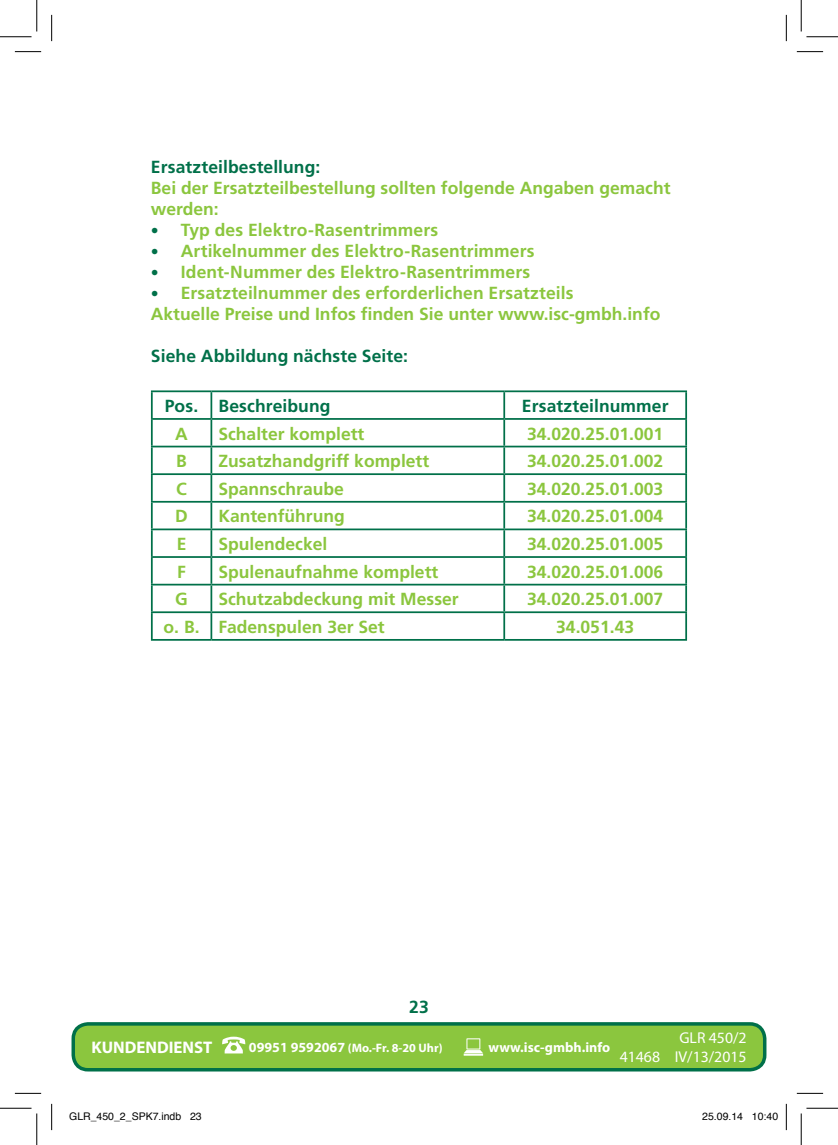
<style>
.page{position:relative;width:838px;height:1145px;background:#fff}
.page>*{position:absolute;margin:0;border:0;box-sizing:border-box;transform-origin:0 0}
.t1{font:700 17.5px/21px "Frutiger";color:#8bc63e}
.t2{font:700 17.5px "Frutiger";letter-spacing:.005em;color:#007049}
.t3{font:700 16.8px "Myriad Pro";color:#fff}
.t4{font:15.75px/18.9px "Myriad Pro";color:#fff;text-align:right}
.t5{font:700 14px "Myriad Pro";color:#fff}
.t6{font:700 12.25px "Myriad Pro";color:#fff}
.t7{font:10.5px "Helvetica";color:#000}
.s1{font-size:15.75px;color:#007049}
.s2{font-size:14px}
</style>
<div class="page">
<div style="left:73px;top:1024px;width:691px;height:46px;background:#8bc63e;border-radius:15px"></div>
<div style="left:71px;top:1022px;width:695px;height:50px;border:4px solid #007049;border-radius:15px"></div>
<svg style="left:463px;top:1038px;width:20px;height:18px"></svg>
<svg style="left:222px;top:1037px;width:23px;height:16px"></svg>
<hr style="left:151px;top:390px;width:60px;height:2px;background:#007049">
<hr style="left:151px;top:392px;width:2px;height:26px;background:#007049">
<hr style="left:211px;top:390px;width:293px;height:2px;background:#007049">
<hr style="left:210px;top:392px;width:2px;height:26px;background:#007049">
<hr style="left:504px;top:390px;width:183px;height:2px;background:#007049">
<hr style="left:503px;top:392px;width:2px;height:26px;background:#007049">
<hr style="left:685px;top:392px;width:2px;height:26px;background:#007049">
<hr style="left:151px;top:418px;width:60px;height:2px;background:#007049">
<hr style="left:151px;top:420px;width:2px;height:26px;background:#007049">
<hr style="left:211px;top:418px;width:293px;height:2px;background:#007049">
<hr style="left:210px;top:420px;width:2px;height:26px;background:#007049">
<hr style="left:504px;top:418px;width:183px;height:2px;background:#007049">
<hr style="left:503px;top:420px;width:2px;height:26px;background:#007049">
<hr style="left:685px;top:420px;width:2px;height:26px;background:#007049">
<hr style="left:151px;top:446px;width:60px;height:1px;background:#007049">
<hr style="left:151px;top:447px;width:2px;height:26px;background:#007049">
<hr style="left:211px;top:446px;width:293px;height:1px;background:#007049">
<hr style="left:210px;top:447px;width:2px;height:26px;background:#007049">
<hr style="left:504px;top:446px;width:183px;height:1px;background:#007049">
<hr style="left:503px;top:447px;width:2px;height:26px;background:#007049">
<hr style="left:685px;top:447px;width:2px;height:26px;background:#007049">
<hr style="left:151px;top:473px;width:60px;height:2px;background:#007049">
<hr style="left:151px;top:475px;width:2px;height:26px;background:#007049">
<hr style="left:211px;top:473px;width:293px;height:2px;background:#007049">
<hr style="left:210px;top:475px;width:2px;height:26px;background:#007049">
<hr style="left:504px;top:473px;width:183px;height:2px;background:#007049">
<hr style="left:503px;top:475px;width:2px;height:26px;background:#007049">
<hr style="left:685px;top:475px;width:2px;height:26px;background:#007049">
<hr style="left:151px;top:501px;width:60px;height:2px;background:#007049">
<hr style="left:151px;top:503px;width:2px;height:26px;background:#007049">
<hr style="left:211px;top:501px;width:293px;height:2px;background:#007049">
<hr style="left:210px;top:503px;width:2px;height:26px;background:#007049">
<hr style="left:504px;top:501px;width:183px;height:2px;background:#007049">
<hr style="left:503px;top:503px;width:2px;height:26px;background:#007049">
<hr style="left:685px;top:503px;width:2px;height:26px;background:#007049">
<hr style="left:151px;top:529px;width:60px;height:1px;background:#007049">
<hr style="left:151px;top:530px;width:2px;height:26px;background:#007049">
<hr style="left:211px;top:529px;width:293px;height:1px;background:#007049">
<hr style="left:210px;top:530px;width:2px;height:26px;background:#007049">
<hr style="left:504px;top:529px;width:183px;height:1px;background:#007049">
<hr style="left:503px;top:530px;width:2px;height:26px;background:#007049">
<hr style="left:685px;top:530px;width:2px;height:26px;background:#007049">
<hr style="left:151px;top:556px;width:60px;height:2px;background:#007049">
<hr style="left:151px;top:558px;width:2px;height:26px;background:#007049">
<hr style="left:211px;top:556px;width:293px;height:2px;background:#007049">
<hr style="left:210px;top:558px;width:2px;height:26px;background:#007049">
<hr style="left:504px;top:556px;width:183px;height:2px;background:#007049">
<hr style="left:503px;top:558px;width:2px;height:26px;background:#007049">
<hr style="left:685px;top:558px;width:2px;height:26px;background:#007049">
<hr style="left:151px;top:584px;width:60px;height:2px;background:#007049">
<hr style="left:151px;top:586px;width:2px;height:25px;background:#007049">
<hr style="left:211px;top:584px;width:293px;height:2px;background:#007049">
<hr style="left:210px;top:586px;width:2px;height:25px;background:#007049">
<hr style="left:504px;top:584px;width:183px;height:2px;background:#007049">
<hr style="left:503px;top:586px;width:2px;height:25px;background:#007049">
<hr style="left:685px;top:586px;width:2px;height:25px;background:#007049">
<hr style="left:151px;top:611px;width:60px;height:2px;background:#007049">
<hr style="left:151px;top:613px;width:2px;height:26px;background:#007049">
<hr style="left:211px;top:611px;width:293px;height:2px;background:#007049">
<hr style="left:210px;top:613px;width:2px;height:26px;background:#007049">
<hr style="left:504px;top:611px;width:183px;height:2px;background:#007049">
<hr style="left:503px;top:613px;width:2px;height:26px;background:#007049">
<hr style="left:685px;top:613px;width:2px;height:26px;background:#007049">
<hr style="left:151px;top:639px;width:60px;height:2px;background:#007049">
<hr style="left:211px;top:639px;width:293px;height:2px;background:#007049">
<hr style="left:504px;top:639px;width:183px;height:2px;background:#007049">
<svg style="left:15px;top:51px;width:26px;height:1px"></svg>
<svg style="left:796px;top:51px;width:27px;height:1px"></svg>
<svg style="left:15px;top:1093px;width:26px;height:1px"></svg>
<svg style="left:796px;top:1093px;width:27px;height:1px"></svg>
<svg style="left:51px;top:15px;width:1px;height:26px"></svg>
<svg style="left:51px;top:1104px;width:1px;height:26px"></svg>
<svg style="left:786px;top:15px;width:1px;height:26px"></svg>
<svg style="left:786px;top:1104px;width:1px;height:26px"></svg>
<hr style="left:0;top:36px;width:32px;height:1px;background:#000">
<hr style="left:806px;top:36px;width:31px;height:1px;background:#000">
<hr style="left:0;top:1108px;width:32px;height:1px;background:#000">
<hr style="left:806px;top:1108px;width:31px;height:1px;background:#000">
<hr style="left:36px;top:0;width:1px;height:31px;background:#000">
<hr style="left:36px;top:1113px;width:1px;height:32px;background:#000">
<hr style="left:800px;top:0;width:1px;height:31px;background:#000">
<hr style="left:800px;top:1113px;width:1px;height:32px;background:#000">
<p class="t2" style="left:151px;top:157px;width:171px">Ersatzteilbestellung:</p>
<p class="t1" style="left:151px;top:178px;width:521px">Bei der Ersatzteilbestellung sollten folgende Angaben gemacht werden:</p>
<p class="t1" style="left:151px;top:220px;width:289px"><span class="s1">•</span> Typ des Elektro-Rasentrimmers</p>
<p class="t1" style="left:151px;top:241px;width:385px"><span class="s1">•</span> Artikelnummer des Elektro-Rasentrimmers</p>
<p class="t1" style="left:151px;top:262px;width:381px"><span class="s1">•</span> Ident-Nummer des Elektro-Rasentrimmers</p>
<p class="t1" style="left:151px;top:283px;width:511px"><span class="s1">•</span> Ersatzteilnummer des erforderlichen Ersatzteils<br>Aktuelle Preise und Infos finden Sie unter www.isc-gmbh.info</p>
<p class="t2" style="left:151px;top:346px;width:258px">Siehe Abbildung nächste Seite:</p>
<p class="t2" style="left:165px;top:396px;width:167px">Pos. Beschreibung</p>
<p class="t2" style="left:522px;top:396px;width:148px">Ersatzteilnummer</p>
<p class="t1" style="left:175px;top:423px;width:14px">A</p>
<p class="t1" style="left:218px;top:423px;width:147px">Schalter komplett</p>
<p class="t1" style="left:527px;top:423px;width:138px">34.020.25.01.001</p>
<p class="t1" style="left:176px;top:450px;width:12px">B</p>
<p class="t1" style="left:218px;top:450px;width:212px">Zusatzhandgriff komplett</p>
<p class="t1" style="left:527px;top:450px;width:138px">34.020.25.01.002</p>
<p class="t1" style="left:176px;top:478px;width:12px">C</p>
<p class="t1" style="left:218px;top:478px;width:127px">Spannschraube</p>
<p class="t1" style="left:527px;top:478px;width:138px">34.020.25.01.003</p>
<p class="t1" style="left:175px;top:506px;width:14px">D</p>
<p class="t1" style="left:218px;top:506px;width:128px">Kantenführung</p>
<p class="t1" style="left:527px;top:506px;width:138px">34.020.25.01.004</p>
<p class="t1" style="left:177px;top:533px;width:11px">E</p>
<p class="t1" style="left:218px;top:533px;width:110px">Spulendeckel</p>
<p class="t1" style="left:527px;top:533px;width:138px">34.020.25.01.005</p>
<p class="t1" style="left:177px;top:561px;width:10px">F</p>
<p class="t1" style="left:218px;top:561px;width:221px">Spulenaufnahme komplett</p>
<p class="t1" style="left:527px;top:561px;width:138px">34.020.25.01.006</p>
<p class="t1" style="left:175px;top:589px;width:14px">G</p>
<p class="t1" style="left:218px;top:589px;width:242px">Schutzabdeckung mit Messer</p>
<p class="t1" style="left:527px;top:589px;width:138px">34.020.25.01.007</p>
<p class="t1" style="left:163px;top:616px;width:223px">o. B. Fadenspulen 3er Set</p>
<p class="t1" style="left:556px;top:616px;width:79px">34.051.43</p>
<p class="t2" style="left:409px;top:997px;width:21px">23</p>
<p class="t3" style="left:91px;top:1036px;width:122px">KUNDENDIENST</p>
<p class="t6" style="left:249px;top:1040px;width:195px"><span class="s2">09951 9592067</span> (Mo.-Fr. 8-20 Uhr)</p>
<p class="t5" style="left:488px;top:1038px;width:123px">www.isc-gmbh.info</p>
<p class="t4" style="left:619px;top:1028px;width:128px">GLR 450/2<br>41468 IV/13/2015</p>
<p class="t7" style="left:69px;top:1108px;width:134px">GLR_450_2_SPK7.indb 23</p>
<p class="t7" style="left:702px;top:1108px;width:77px">25.09.14 10:40</p>
</div>
